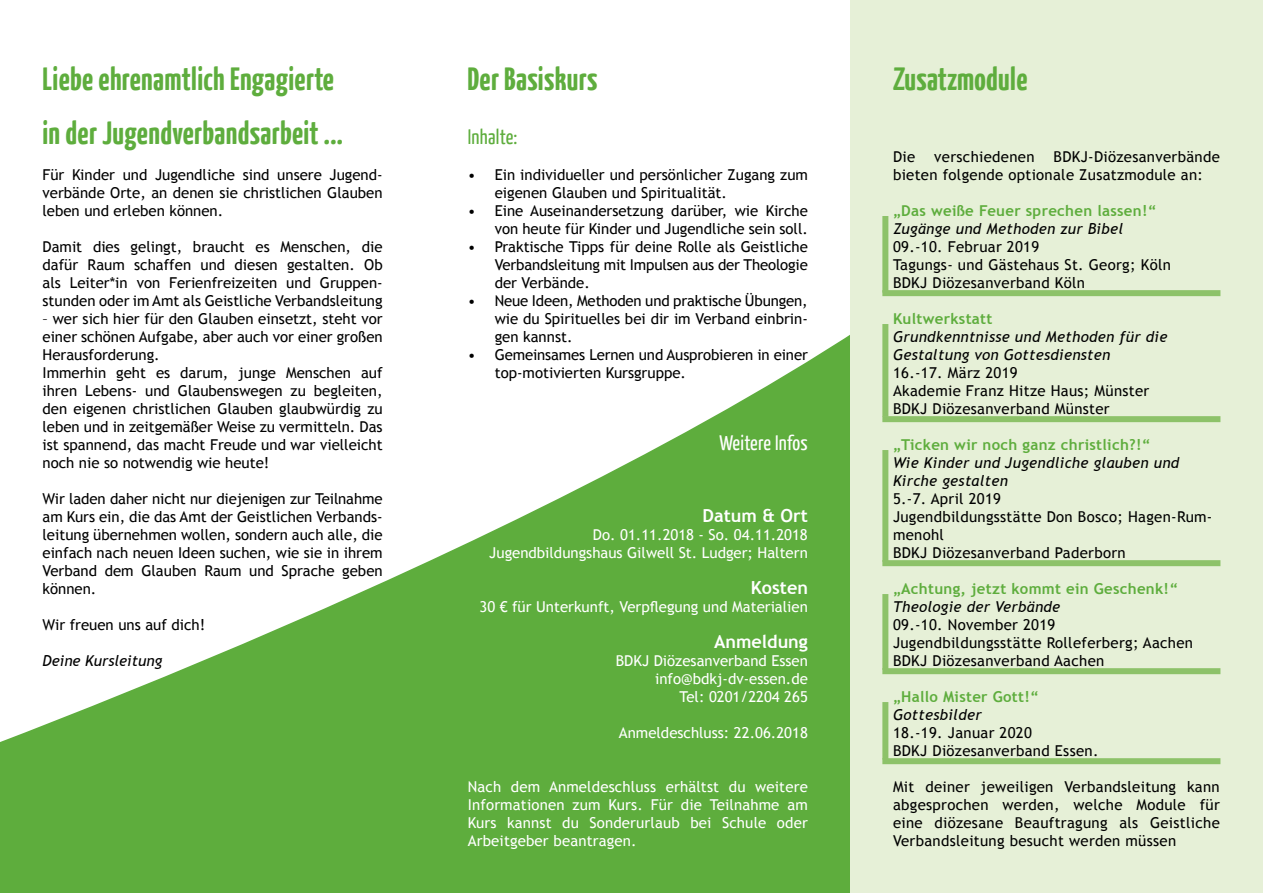
<style>
.page{position:relative;width:1263px;height:893px;background:#fff}
.page>*{position:absolute;margin:0;border:0;box-sizing:border-box;transform-origin:0 0}
.t1{font:700 32.25px/54px "BDKJ";color:#5ead3d}
.t2{font:21px "BDKJ";color:#fff}
.t3{font:21px "BDKJ";color:#5ead3d}
.t4{font:700 18px "Trebuchet MS";color:#fff}
.t5{font:15px/18px "Trebuchet MS";color:#000;text-align:justify}
.t6{font:15px/18px "Trebuchet MS";letter-spacing:.02em;color:#000}
.t7{font:15px/18px "Trebuchet MS";color:#fff;text-align:right}
.t8{font:italic 15px/18px "Trebuchet MS";letter-spacing:.02em;color:#000}
.t9{font:700 15px "Trebuchet MS";letter-spacing:.02em;color:#5ead3d}
.t10{font:italic 15px "Trebuchet MS";color:#000}
</style>
<div class="page">
<svg style="left:0;top:335px;width:850px;height:558px;fill:#5ead3d"></svg>
<div style="left:850px;top:0;width:413px;height:893px;background:#e6f0d7"></div>
<div style="left:882px;top:216px;width:6px;height:77px;background:#8dc269"></div>
<div style="left:882px;top:450px;width:6px;height:112px;background:#8dc269"></div>
<div style="left:882px;top:324px;width:6px;height:93px;background:#8dc269"></div>
<div style="left:882px;top:594px;width:6px;height:76px;background:#8dc269"></div>
<div style="left:882px;top:702px;width:6px;height:57px;background:#8dc269"></div>
<div style="left:882px;top:290px;width:338px;height:6px;background:#8dc269"></div>
<div style="left:882px;top:416px;width:338px;height:6px;background:#8dc269"></div>
<div style="left:882px;top:560px;width:338px;height:6px;background:#8dc269"></div>
<div style="left:882px;top:668px;width:338px;height:6px;background:#8dc269"></div>
<div style="left:882px;top:758px;width:338px;height:6px;background:#8dc269"></div>
<h1 class="t1" style="left:43px;top:50px;width:302px">Liebe ehrenamtlich Engagierte in der Jugendverbandsarbeit ...</h1>
<p class="t5" style="left:43px;top:166px;width:342px">Für Kinder und Jugendliche sind unsere Jugend&shy;verbände Orte, an denen sie christlichen Glauben leben und erleben können.</p>
<p class="t5" style="left:43px;top:238px;width:342px">Damit dies gelingt, braucht es Menschen, die dafür Raum schaffen und diesen gestalten. Ob als Leiter*in von Ferienfreizeiten und Gruppen&shy;stunden oder im Amt als Geistliche Verbandsleitung</p>
<p class="t5" style="left:43px;top:310px;width:342px;text-align:left">– wer sich hier für den Glauben einsetzt, steht vor einer schönen Aufgabe, aber auch vor einer großen Herausforderung.<br>Immerhin geht es darum, junge Menschen auf ihren Lebens- und Glaubenswegen zu begleiten, den eigenen christlichen Glauben glaubwürdig zu leben und in zeitgemäßer Weise zu vermitteln. Das ist spannend, das macht Freude und war vielleicht noch nie so notwendig wie heute!</p>
<p class="t5" style="left:43px;top:490px;width:342px">Wir laden daher nicht nur diejenigen zur Teilnahme am Kurs ein, die das Amt der Geistlichen Verbands&shy;leitung übernehmen wollen, sondern auch alle, die einfach nach neuen Ideen suchen, wie sie in ihrem Verband dem Glauben Raum und Sprache geben können.</p>
<p class="t5" style="left:43px;top:616px;width:164px">Wir freuen uns auf dich!</p>
<p class="t10" style="left:43px;top:652px;width:121px">Deine Kursleitung</p>
<h1 class="t1" style="left:467px;top:50px;width:132px">Der Basiskurs</h1>
<h2 class="t3" style="left:468px;top:123px;width:51px">Inhalte:</h2>
<p class="t5" style="left:495px;top:166px;width:315px;text-indent:-27px">• Ein individueller und persönlicher Zugang zum eigenen Glauben und Spiritualität.</p>
<p class="t5" style="left:468px;top:202px;width:342px;text-align:right">• Eine Auseinandersetzung darüber, wie Kirche von heute für Kinder und Jugendliche sein soll.</p>
<p class="t5" style="left:495px;top:238px;width:315px;text-indent:-27px">• Praktische Tipps für deine Rolle als Geistliche Verbandsleitung mit Impulsen aus der Theologie der Verbände.</p>
<p class="t5" style="left:495px;top:292px;width:315px;text-indent:-27px">• Neue Ideen, Methoden und praktische Übungen, wie du Spirituelles bei dir im Verband einbrin&shy;gen kannst.</p>
<p class="t5" style="left:495px;top:346px;width:315px;text-indent:-27px">• Gemeinsames Lernen und Ausprobieren in einer top-motivierten Kursgruppe.</p>
<h2 class="t2" style="left:719px;top:429px;width:90px">Weitere Infos</h2>
<p class="t4" style="left:702px;top:504px;width:107px">Datum &amp; Ort</p>
<p class="t7" style="left:489px;top:526px;width:320px">Do. 01.11.2018 - So. 04.11.2018<br>Jugendbildungshaus Gilwell St. Ludger; Haltern</p>
<p class="t4" style="left:751px;top:576px;width:59px">Kosten</p>
<p class="t7" style="left:479px;top:598px;width:330px">30 € für Unterkunft, Verpflegung und Materialien</p>
<p class="t4" style="left:714px;top:630px;width:95px">Anmeldung</p>
<p class="t7" style="left:616px;top:652px;width:194px">BDKJ Diözesanverband Essen info@bdkj-dv-essen.de<br>Tel: 0201/2204 265</p>
<p class="t7" style="left:619px;top:724px;width:190px">Anmeldeschluss: 22.06.2018</p>
<p class="t7" style="left:468px;top:778px;width:342px;text-align:justify">Nach dem Anmeldeschluss erhältst du weitere Informationen zum Kurs. Für die Teilnahme am Kurs kannst du Sonderurlaub bei Schule oder Arbeitgeber beantragen.</p>
<h1 class="t1" style="left:893px;top:50px;width:136px">Zusatzmodule</h1>
<p class="t6" style="left:893px;top:148px;width:328px;text-indent:161px">BDKJ-Diözesanverbände bieten folgende optionale Zusatzmodule an:</p>
<p class="t9" style="left:893px;top:201px;width:265px">„Das weiße Feuer sprechen lassen!“</p>
<p class="t8" style="left:893px;top:220px;width:232px">Zugänge und Methoden zur Bibel</p>
<p class="t6" style="left:893px;top:238px;width:279px">09.-10. Februar 2019<br>Tagungs- und Gästehaus St. Georg; Köln<br>BDKJ Diözesanverband Köln</p>
<p class="t9" style="left:893px;top:309px;width:101px">Kultwerkstatt</p>
<p class="t8" style="left:893px;top:328px;width:276px">Grundkenntnisse und Methoden für die<br>Gestaltung von Gottesdiensten</p>
<p class="t6" style="left:893px;top:364px;width:258px">16.-17. März 2019<br>Akademie Franz Hitze Haus; Münster<br>BDKJ Diözesanverband Münster</p>
<p class="t9" style="left:893px;top:435px;width:259px">„Ticken wir noch ganz christlich?!“</p>
<p class="t8" style="left:893px;top:454px;width:288px">Wie Kinder und Jugendliche glauben und<br>Kirche gestalten</p>
<p class="t6" style="left:893px;top:490px;width:321px">5.-7. April 2019<br>Jugendbildungsstätte Don Bosco; Hagen-Rum&shy;menohl<br>BDKJ Diözesanverband Paderborn</p>
<p class="t9" style="left:893px;top:579px;width:287px">„Achtung, jetzt kommt ein Geschenk!“</p>
<p class="t8" style="left:893px;top:598px;width:169px">Theologie der Verbände</p>
<p class="t6" style="left:893px;top:616px;width:302px">09.-10. November 2019<br>Jugendbildungsstätte Rolleferberg; Aachen<br>BDKJ Diözesanverband Aachen</p>
<p class="t9" style="left:893px;top:687px;width:147px">„Hallo Mister Gott!“</p>
<p class="t8" style="left:893px;top:706px;width:90px">Gottesbilder</p>
<p class="t6" style="left:893px;top:724px;width:207px">18.-19. Januar 2020<br>BDKJ Diözesanverband Essen.</p>
<p class="t5" style="left:893px;top:778px;width:328px">Mit deiner jeweiligen Verbandsleitung kann abgesprochen werden, welche Module für eine diözesane Beauftragung als Geistliche Verbandsleitung besucht werden müssen</p>
<p class="t5" style="left:893px;top:148px;width:24px">Die</p>
<p class="t6" style="left:934px;top:148px;width:102px">verschiedenen</p>
</div>
